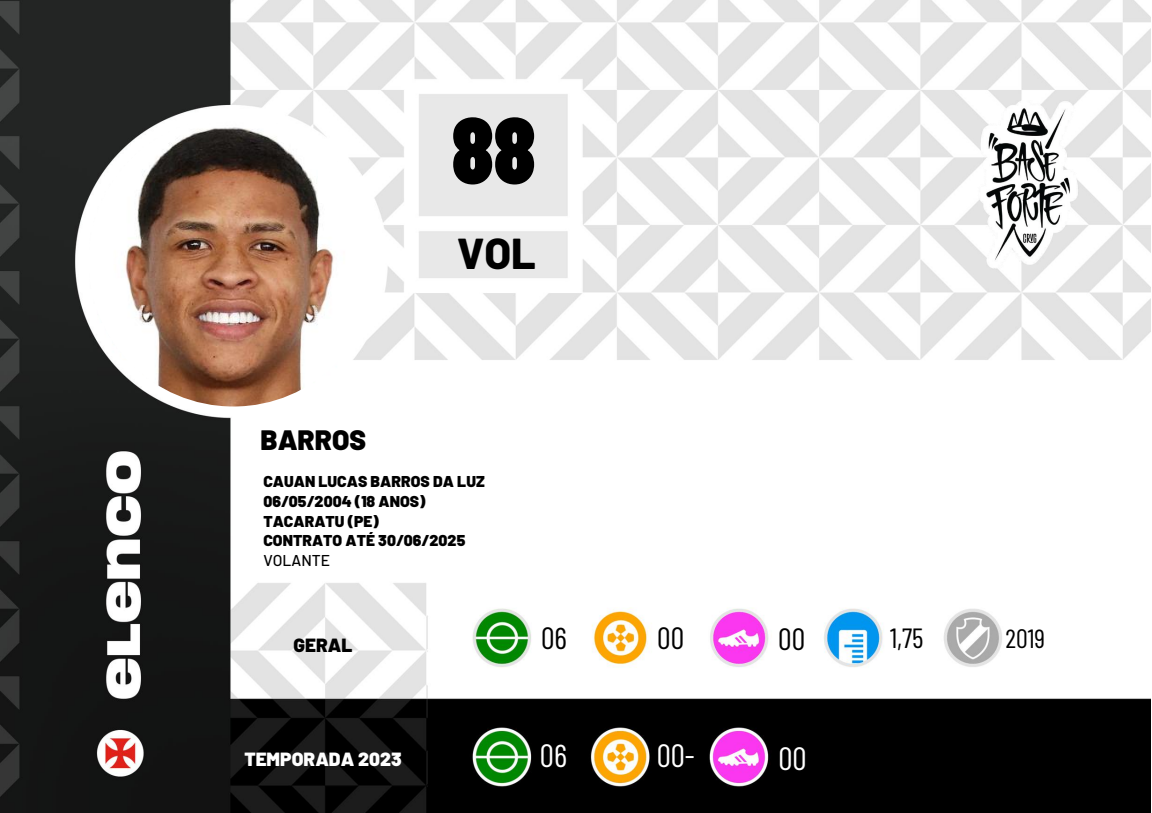
<style>
.page{position:relative;width:1152px;height:813px;background:#fff}
.page>*{position:absolute;margin:0;border:0;box-sizing:border-box;transform-origin:0 0}
.t1{font:900 92.85px "Barlow Condensed";color:#000}
.t2{font:800 43.12px "Barlow";color:#000}
.t3{font:31.8px "Barlow Condensed";color:#fff}
.t4{font:30.38px "Barlow Condensed";color:#000}
.t5{font:900 27.97px "Barlow";color:#000}
.t6{font:27.75px "Barlow Condensed";color:#000}
.t7{font:26.33px "Barlow Condensed";color:#000}
.t8{font:900 19.05px "Barlow";letter-spacing:.005em;color:#fff}
.t9{font:900 19.05px "Barlow";letter-spacing:.005em;color:#000}
.t10{font:900 15.67px/19.6px "Barlow";letter-spacing:.005em;color:#000}
.t11{font:500 15.67px "Barlow";letter-spacing:.005em;color:#000}
</style>
<div class="page">
<img style="left:0;top:0;width:1151px;height:812px">
<img style="left:89px;top:116px;width:289px;height:290px;border-radius:50%">
<img style="left:964px;top:95px;width:127px;height:186px">
<h1 class="t1" style="left:452px;top:91px;width:85px">88</h1>
<h2 class="t2" style="left:457px;top:226px;width:80px">VOL</h2>
<h3 class="t5" style="left:260px;top:421px;width:107px">BARROS</h3>
<p class="t10" style="left:263px;top:471px;width:223px">CAUAN LUCAS BARROS DA LUZ<br>06/05/2004 (18 ANOS)<br>TACARATU (PE)<br>CONTRATO ATÉ 30/06/2025</p>
<p class="t11" style="left:263px;top:550px;width:68px">VOLANTE</p>
<p class="t9" style="left:293px;top:632px;width:60px">GERAL</p>
<p class="t8" style="left:244px;top:746px;width:159px">TEMPORADA 2023</p>
<h3 class="t4" style="left:541px;top:618px;width:27px">06</h3>
<h3 class="t4" style="left:657px;top:618px;width:28px">00</h3>
<h3 class="t4" style="left:778px;top:619px;width:28px">00</h3>
<h3 class="t6" style="left:890px;top:619px;width:35px">1,75</h3>
<h3 class="t7" style="left:1006px;top:621px;width:41px">2019</h3>
<h3 class="t3" style="left:540px;top:735px;width:29px">06</h3>
<h3 class="t3" style="left:657px;top:735px;width:40px">00-</h3>
<h3 class="t3" style="left:778px;top:737px;width:30px">00</h3>
</div>
